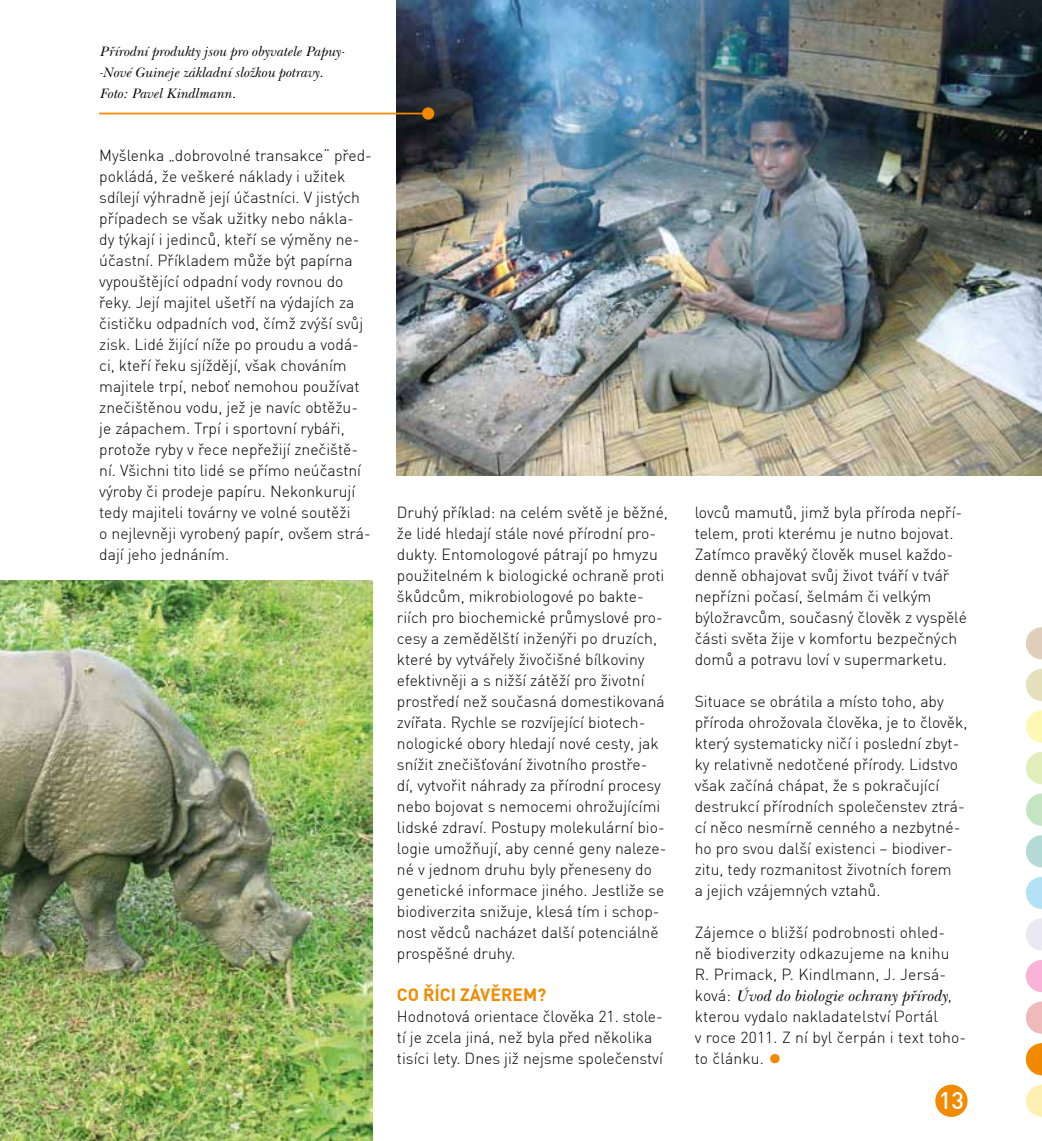
<style>
.page{position:relative;width:1042px;height:1141px;background:#fff}
.page>*{position:absolute;margin:0;border:0;box-sizing:border-box;transform-origin:0 0}
.t1{font:500 23.62px "DINCE";color:#fff}
.t2{font:700 17.5px "DINCE";color:#f18a00}
.t3{font:300 15.75px/21px "DINCE";color:#000}
.t4{font:italic 15.75px "Baskerville Han TOT";letter-spacing:.01em;color:#000}
.t5{font:italic 14px/21px "Baskerville Han TOT";color:#000}
.s1{font-family:"DINCE";font-weight:300;font-style:normal}
</style>
<div class="page">
<img style="left:0;top:581px;width:372px;height:560px">
<img style="left:397px;top:0;width:645px;height:476px">
<div style="left:423px;top:108px;width:10px;height:11px;background:#f18a00;border-radius:50%"></div>
<div style="left:422px;top:107px;width:12px;height:13px;border:2px solid #f18a00;border-radius:50%"></div>
<hr style="left:99px;top:113px;width:328px;height:1px;background:#f18a00">
<div style="left:935px;top:1085px;width:32px;height:32px;background:#f18a00;border-radius:50%"></div>
<svg style="left:1026px;top:1085px;width:16px;height:32px"></svg>
<svg style="left:1026px;top:1043px;width:16px;height:32px"></svg>
<svg style="left:1026px;top:1001px;width:16px;height:33px"></svg>
<svg style="left:1026px;top:960px;width:16px;height:32px"></svg>
<svg style="left:1026px;top:918px;width:16px;height:33px"></svg>
<svg style="left:1026px;top:877px;width:16px;height:32px"></svg>
<svg style="left:1026px;top:835px;width:16px;height:32px"></svg>
<svg style="left:1026px;top:794px;width:16px;height:32px"></svg>
<svg style="left:1026px;top:752px;width:16px;height:32px"></svg>
<svg style="left:1026px;top:710px;width:16px;height:33px"></svg>
<svg style="left:1026px;top:669px;width:16px;height:32px"></svg>
<svg style="left:1026px;top:627px;width:16px;height:32px"></svg>
<p class="t5" style="left:99px;top:41px;width:246px">Přírodní produkty jsou pro obyvatele Papuy--Nové Guineje základní složkou potravy.<br>Foto: Pavel Kindlmann.</p>
<p class="t3" style="left:99px;top:144px;width:274px">Myšlenka „dobrovolné transakce“ před&shy;pokládá, že veškeré náklady i užitek sdílejí výhradně její účastníci. V jistých případech se však užitky nebo nákla&shy;dy týkají i jedinců, kteří se výměny ne&shy;účastní. Příkladem může být papírna vypouštějící odpadní vody rovnou do řeky. Její majitel ušetří na výdajích za čističku odpadních vod, čímž zvýší svůj zisk. Lidé žijící níže po proudu a vodá&shy;ci, kteří řeku sjíždějí, však chováním majitele trpí, neboť nemohou používat znečištěnou vodu, jež je navíc obtěžu&shy;je zápachem. Trpí i sportovní rybáři, protože ryby v řece nepřežijí znečiště&shy;ní. Všichni tito lidé se přímo neúčastní výroby či prodeje papíru. Nekonkurují tedy majiteli továrny ve volné soutěži<br>o nejlevněji vyrobený papír, ovšem strá&shy;dají jeho jednáním.</p>
<p class="t3" style="left:397px;top:501px;width:272px">Druhý příklad: na celém světě je běžné, že lidé hledají stále nové přírodní pro&shy;dukty. Entomologové pátrají po hmyzu použitelném k biologické ochraně proti škůdcům, mikrobiologové po bakte&shy;riích pro biochemické průmyslové pro&shy;cesy a zemědělští inženýři po druzích, které by vytvářely živočišné bílkoviny efektivněji a s nižší zátěží pro životní prostředí než současná domestikovaná zvířata. Rychle se rozvíjející biotech&shy;nologické obory hledají nové cesty, jak snížit znečišťování životního prostře-<br>dí, vytvořit náhrady za přírodní procesy nebo bojovat s nemocemi ohrožujícími lidské zdraví. Postupy molekulární bio&shy;logie umožňují, aby cenné geny naleze&shy;né v jednom druhu byly přeneseny do genetické informace jiného. Jestliže se biodiverzita snižuje, klesá tím i schop&shy;nost vědců nacházet další potenciálně prospěšné druhy.</p>
<p class="t2" style="left:397px;top:983px;width:151px">CO ŘÍCI ZÁVĚREM?</p>
<p class="t3" style="left:397px;top:1005px;width:267px">Hodnotová orientace člověka 21. stole&shy;tí je zcela jiná, než byla před několika tisíci lety. Dnes již nejsme společenství</p>
<p class="t3" style="left:694px;top:501px;width:274px">lovců mamutů, jimž byla příroda nepří&shy;telem, proti kterému je nutno bojovat.<br>Zatímco pravěký člověk musel každo&shy;denně obhajovat svůj život tváří v tvář nepřízni počasí, šelmám či velkým býložravcům, současný člověk z vyspělé části světa žije v komfortu bezpečných domů a potravu loví v supermarketu.</p>
<p class="t3" style="left:694px;top:690px;width:274px">Situace se obrátila a místo toho, aby příroda ohrožovala člověka, je to člověk, který systematicky ničí i poslední zbyt&shy;ky relativně nedotčené přírody. Lidstvo však začíná chápat, že s pokračující destrukcí přírodních společenstev ztrá&shy;cí něco nesmírně cenného a nezbytné&shy;ho pro svou další existenci – biodiver&shy;zitu, tedy rozmanitost životních forem<br>a jejich vzájemných vztahů.</p>
<p class="t3" style="left:694px;top:921px;width:256px">Zájemce o bližší podrobnosti ohled&shy;ně biodiverzity odkazujeme na knihu<br>R. Primack, P. Kindlmann, J. Jersá-</p>
<p class="t4" style="left:694px;top:987px;width:259px"><span class="s1">ková:</span> Úvod do biologie ochrany přírody<span class="s1">,</span></p>
<p class="t3" style="left:694px;top:1005px;width:273px">kterou vydalo nakladatelství Portál<br>v roce 2011. Z ní byl čerpán i text toho&shy;to článku.</p>
<h1 class="t1" style="left:939px;top:1085px;width:27px">13</h1>
</div>
